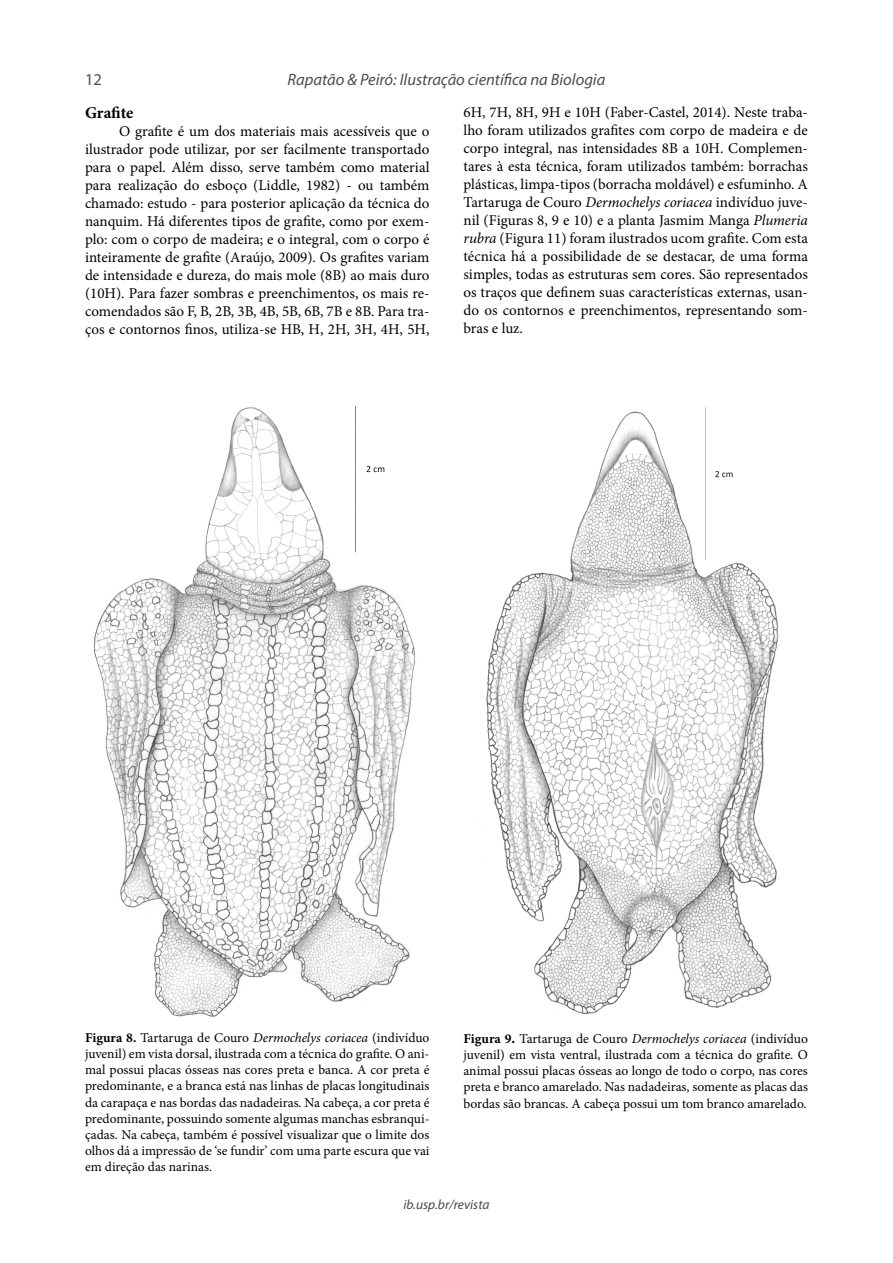
<style>
.page{position:relative;width:893px;height:1263px;background:#fff}
.page>*{position:absolute;margin:0;border:0;box-sizing:border-box;transform-origin:0 0}
.t1{font:italic 16.5px "Myriad Pro";color:#4d4d4f}
.t2{font:700 16.5px "Minion Pro";letter-spacing:-.005em;color:#000}
.t3{font:16.5px "Myriad Pro";color:#4d4d4f}
.t4{font:15px/18px "Minion Pro";color:#000;text-align:justify}
.t5{font:13.5px/16.2px "Minion Pro";color:#000;text-align:justify}
.t6{font:italic 13.5px "Myriad Pro";color:#4a4a4d}
.s1{font-style:italic}
.s2{font-weight:700}
.s3{font-weight:700;font-size:15px}
</style>
<div class="page">
<img style="left:93px;top:405px;width:322px;height:612px">
<img style="left:482px;top:407px;width:297px;height:608px">
<p class="t3" style="left:85px;top:69px;width:18px">12</p>
<p class="t1" style="left:288px;top:69px;width:319px">Rapatão &amp; Peiró: Ilustração científica na Biologia</p>
<p class="t2" style="left:85px;top:101px;width:50px">Grafite</p>
<p class="t4" style="left:85px;top:123px;width:346px;text-indent:34px">O grafite é um dos materiais mais acessíveis que o ilustrador pode utilizar, por ser facilmente transportado para o papel. Além disso, serve também como material para realização do esboço (Liddle, 1982) - ou também chamado: estudo - para posterior aplicação da técnica do nanquim. Há diferentes tipos de grafite, como por exem&shy;plo: com o corpo de madeira; e o integral, com o corpo é inteiramente de grafite (Araújo, 2009). Os grafites variam de intensidade e dureza, do mais mole (8B) ao mais duro (10H). Para fazer sombras e preenchimentos, os mais re&shy;comendados são F, B, 2B, 3B, 4B, 5B, 6B, 7B e 8B. Para tra&shy;ços e contornos finos, utiliza-se HB, H, 2H, 3H, 4H, 5H,</p>
<p class="t4" style="left:463px;top:103px;width:346px">6H, 7H, 8H, 9H e 10H (Faber-Castel, 2014). Neste traba&shy;lho foram utilizados grafites com corpo de madeira e de corpo integral, nas intensidades 8B a 10H. Complemen&shy;tares à esta técnica, foram utilizados também: borrachas plásticas, limpa-tipos (borracha moldável) e esfuminho. A Tartaruga de Couro <span class="s1">Dermochelys coriacea</span> indivíduo juve&shy;nil (Figuras 8, 9 e 10) e a planta Jasmim Manga <span class="s1">Plumeria rubra</span> (Figura 11) foram ilustrados ucom grafite. Com esta técnica há a possibilidade de se destacar, de uma forma simples, todas as estruturas sem cores. São representados os traços que definem suas características externas, usan&shy;do os contornos e preenchimentos, representando som&shy;bras e luz.</p>
<p class="t5" style="left:85px;top:1029px;width:346px"><span class="s2">Figura 8.</span> Tartaruga de Couro <span class="s1">Dermochelys coriacea</span> (indivíduo juvenil) em vista dorsal, ilustrada com a técnica do grafite. O ani&shy;mal possui placas ósseas nas cores preta e banca. A cor preta é predominante, e a branca está nas linhas de placas longitudinais da carapaça e nas bordas das nadadeiras. Na cabeça, a cor preta é predominante, possuindo somente algumas manchas esbranqui&shy;çadas. Na cabeça, também é possível visualizar que o limite dos olhos dá a impressão de ‘se fundir’ com uma parte escura que vai em direção das narinas.</p>
<p class="t5" style="left:463px;top:1030px;width:346px"><span class="s2">Figura 9</span><span class="s3">.</span> Tartaruga de Couro <span class="s1">Dermochelys coriacea</span> (indivíduo juvenil) em vista ventral, ilustrada com a técnica do grafite. O animal possui placas ósseas ao longo de todo o corpo, nas cores preta e branco amarelado. Nas nadadeiras, somente as placas das bordas são brancas. A cabeça possui um tom branco amarelado.</p>
<p class="t6" style="left:403px;top:1196px;width:88px">ib.usp.br/revista</p>
</div>
